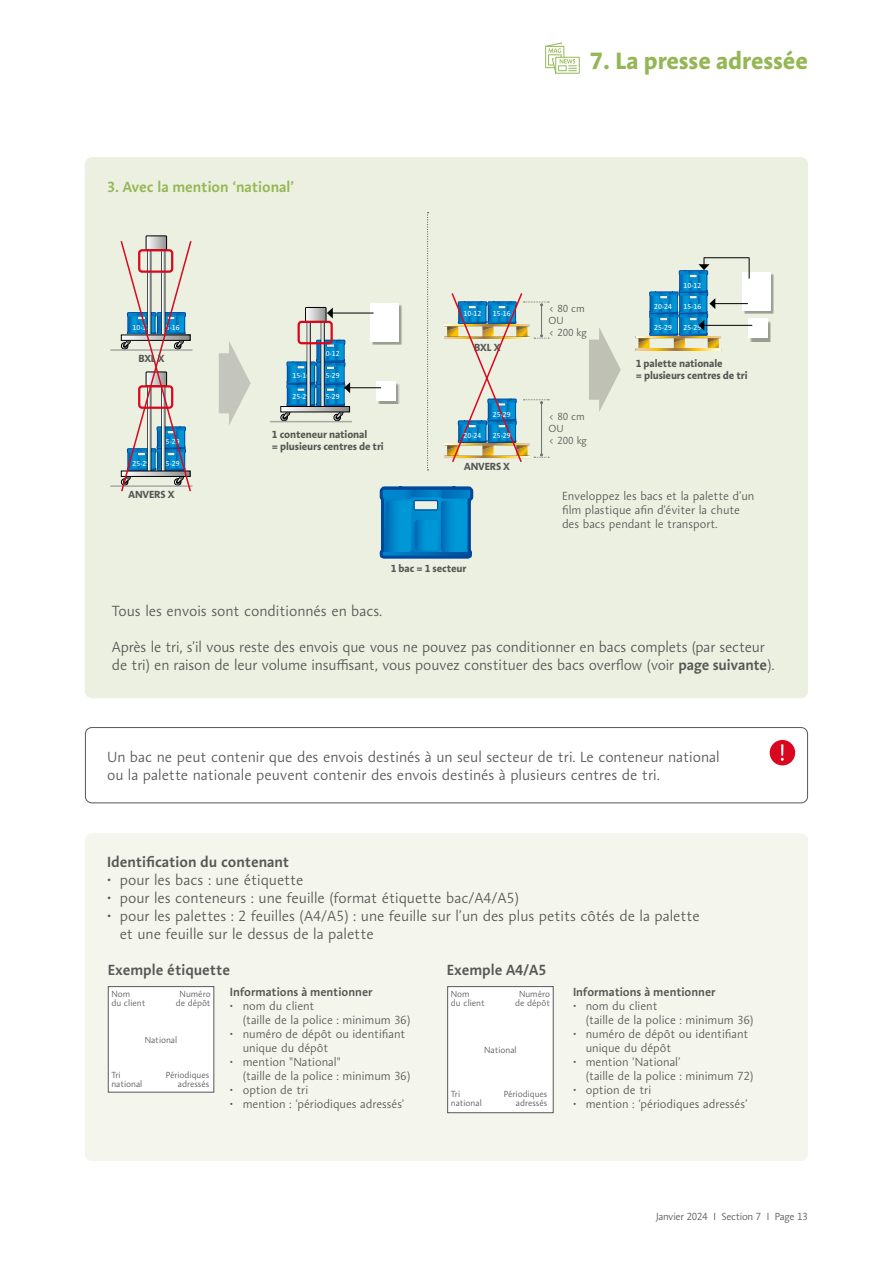
<style>
.page{position:relative;width:893px;height:1263px;background:#fff}
.page>*{position:absolute;margin:0;border:0;box-sizing:border-box;transform-origin:0 0}
.t1{font:700 24px "Aroma No 2 LT Pro";color:#94b754}
.t2{font:300 15px/18px "Aroma No 2 LT Pro";color:#575756}
.t3{font:600 15px "Aroma No 2 LT Pro";color:#575756}
.t4{font:600 15px "Aroma No 2 LT Pro";color:#94b754}
.t5{font:300 12px/14.1px "Aroma No 2 LT Pro";color:#575756}
.t6{font:600 12px "Aroma No 2 LT Pro";color:#575756}
.t7{font:700 10.5px/12px "Aroma No 2 LT Pro";letter-spacing:-.01em;color:#575756}
.t8{font:300 10.5px/12px "Aroma No 2 LT Pro";letter-spacing:-.025em;color:#575756}
.t9{font:300 9px/9px "Aroma No 2 LT Pro";color:#575756}
.t10{font:7.35px "Aroma No 2 LT Pro";color:#fff}
.s1{font-weight:600}
</style>
<div class="page">
<svg style="left:545px;top:43px;width:35px;height:31px"></svg>
<div style="left:85px;top:158px;width:722px;height:540px;background:#ecf0e0;border-radius:6px"></div>
<svg style="left:427px;top:212px;width:2px;height:258px"></svg>
<svg style="left:379px;top:486px;width:95px;height:73px;background:#1385c5"></svg>
<svg style="left:219px;top:341px;width:32px;height:84px"></svg>
<div style="left:372px;top:305px;width:31px;height:40px;background:#000;opacity:.35"></div>
<div style="left:370px;top:303px;width:29px;height:38px;background:#fff"></div>
<hr style="left:332px;top:313px;width:42px;height:1px;background:#000">
<div style="left:378px;top:383px;width:21px;height:21px;background:#000;opacity:.35"></div>
<div style="left:376px;top:381px;width:20px;height:19px;background:#fff"></div>
<hr style="left:349px;top:387px;width:32px;height:1px;background:#000">
<hr style="left:270px;top:421px;width:82px;height:1px;background:#a8a8a7">
<svg style="left:280px;top:307px;width:70px;height:114px"></svg>
<div style="left:305px;top:307px;width:21px;height:15px;border:1px solid #000"></div>
<div style="left:298px;top:321px;width:35px;height:23px;border:2px solid #d9081f;border-radius:3px"></div>
<hr style="left:110px;top:485px;width:82px;height:2px;background:#a8a8a7">
<hr style="left:110px;top:349px;width:82px;height:2px;background:#a8a8a7">
<div style="left:146px;top:235px;width:21px;height:15px;border:1px solid #000"></div>
<svg style="left:119px;top:236px;width:74px;height:256px"></svg>
<svg style="left:589px;top:328px;width:32px;height:84px"></svg>
<svg style="left:444px;top:293px;width:105px;height:169px"></svg>
<svg style="left:636px;top:349px;width:85px;height:1px"></svg>
<div style="left:743px;top:273px;width:31px;height:41px;background:#000;opacity:.35"></div>
<div style="left:742px;top:272px;width:28px;height:38px;background:#fff"></div>
<hr style="left:714px;top:303px;width:34px;height:1px;background:#000">
<hr style="left:704px;top:257px;width:45px;height:1px;background:#000">
<svg style="left:749px;top:258px;width:1px;height:21px"></svg>
<div style="left:750px;top:320px;width:21px;height:21px;background:#000;opacity:.35"></div>
<div style="left:748px;top:319px;width:19px;height:19px;background:#fff"></div>
<hr style="left:703px;top:325px;width:49px;height:1px;background:#000">
<svg style="left:636px;top:257px;width:85px;height:92px"></svg>
<div style="left:85px;top:727px;width:723px;height:76px;border:1px solid #575756;border-radius:6px"></div>
<div style="left:770px;top:740px;width:25px;height:25px;background:#d9081f;border-radius:50%"></div>
<svg style="left:781px;top:744px;width:3px;height:17px"></svg>
<div style="left:85px;top:834px;width:722px;height:326px;background:#f4f6ed;border-radius:6px"></div>
<div style="left:108px;top:986px;width:106px;height:106px;background:#fff;border:1px solid #575756"></div>
<div style="left:447px;top:986px;width:107px;height:127px;background:#fff;border:1px solid #575756"></div>
<h1 class="t1" style="left:590px;top:45px;width:219px">7. La presse adressée</h1>
<p class="t4" style="left:107px;top:177px;width:189px">3. Avec la mention ‘national’</p>
<p class="t10" style="left:133px;top:323px;width:19px">10-12</p>
<p class="t10" style="left:162px;top:323px;width:19px">15-16</p>
<p class="t7" style="left:138px;top:352px;width:28px">BXL X</p>
<p class="t10" style="left:162px;top:437px;width:19px">25-29</p>
<p class="t10" style="left:133px;top:458px;width:19px">25-29</p>
<p class="t10" style="left:162px;top:458px;width:19px">25-29</p>
<p class="t7" style="left:129px;top:488px;width:47px">ANVERS X</p>
<p class="t10" style="left:322px;top:349px;width:19px">10-12</p>
<p class="t10" style="left:293px;top:370px;width:19px">15-16</p>
<p class="t10" style="left:322px;top:370px;width:19px">15-29</p>
<p class="t10" style="left:293px;top:391px;width:19px">25-29</p>
<p class="t10" style="left:322px;top:391px;width:19px">25-29</p>
<p class="t7" style="left:272px;top:428px;width:113px">1 conteneur national<br>= plusieurs centres de tri</p>
<p class="t10" style="left:464px;top:309px;width:19px">10-12</p>
<p class="t10" style="left:493px;top:309px;width:19px">15-16</p>
<p class="t7" style="left:474px;top:341px;width:28px">BXL X</p>
<p class="t10" style="left:493px;top:409px;width:19px">25-29</p>
<p class="t10" style="left:464px;top:431px;width:19px">20-24</p>
<p class="t10" style="left:493px;top:431px;width:19px">25-29</p>
<p class="t7" style="left:464px;top:460px;width:47px">ANVERS X</p>
<p class="t7" style="left:391px;top:562px;width:77px">1 bac = 1 secteur</p>
<p class="t8" style="left:549px;top:302px;width:40px">&lt; 80 cm<br>OU<br>&lt; 200 kg</p>
<p class="t8" style="left:549px;top:410px;width:40px">&lt; 80 cm<br>OU<br>&lt; 200 kg</p>
<p class="t10" style="left:683px;top:281px;width:19px">10-12</p>
<p class="t10" style="left:654px;top:302px;width:19px">20-24</p>
<p class="t10" style="left:683px;top:302px;width:19px">15-16</p>
<p class="t10" style="left:654px;top:323px;width:19px">25-29</p>
<p class="t10" style="left:683px;top:323px;width:19px">25-29</p>
<p class="t7" style="left:636px;top:357px;width:113px">1 palette nationale<br>= plusieurs centres de tri</p>
<p class="t5" style="left:562px;top:489px;width:194px">Enveloppez les bacs et la palette d’un film plastique afin d’éviter la chute des bacs pendant le transport.</p>
<p class="t2" style="left:112px;top:602px;width:272px">Tous les envois sont conditionnés en bacs.</p>
<p class="t2" style="left:112px;top:638px;width:664px">Après le tri, s’il vous reste des envois que vous ne pouvez pas conditionner en bacs complets (par secteur de tri) en raison de leur volume insuffisant, vous pouvez constituer des bacs overflow (voir <span class="s1">page suivante</span>).</p>
<p class="t2" style="left:107px;top:748px;width:614px">Un bac ne peut contenir que des envois destinés à un seul secteur de tri. Le conteneur national ou la palette nationale peuvent contenir des envois destinés à plusieurs centres de tri.</p>
<p class="t3" style="left:107px;top:852px;width:184px">Identification du contenant</p>
<p class="t2" style="left:107px;top:870px;width:198px">• pour les bacs : une étiquette</p>
<p class="t2" style="left:107px;top:888px;width:414px">• pour les conteneurs : une feuille (format étiquette bac/A4/A5)</p>
<p class="t2" style="left:120px;top:906px;width:582px;text-indent:-13px">• pour les palettes : 2 feuilles (A4/A5) : une feuille sur l’un des plus petits côtés de la palette et une feuille sur le dessus de la palette</p>
<p class="t3" style="left:108px;top:959px;width:124px">Exemple étiquette</p>
<p class="t3" style="left:447px;top:959px;width:101px">Exemple A4/A5</p>
<p class="t9" style="left:111px;top:989px;width:20px">Nom</p>
<p class="t9" style="left:180px;top:989px;width:33px">Numéro</p>
<p class="t9" style="left:111px;top:998px;width:35px">du client</p>
<p class="t9" style="left:176px;top:998px;width:36px">de dépôt</p>
<p class="t6" style="left:230px;top:984px;width:144px">Informations à mentionner</p>
<p class="t5" style="left:243px;top:998px;width:169px;text-indent:-13px">• nom du client<br>(taille de la police : minimum 36)</p>
<p class="t5" style="left:243px;top:1027px;width:164px;text-indent:-13px">• numéro de dépôt ou identifiant unique du dépôt</p>
<p class="t5" style="left:243px;top:1055px;width:169px;text-indent:-13px">• mention "National"<br>(taille de la police : minimum 36)</p>
<p class="t5" style="left:230px;top:1083px;width:80px">• option de tri</p>
<p class="t5" style="left:230px;top:1097px;width:176px">• mention : ‘périodiques adressés’</p>
<p class="t9" style="left:451px;top:989px;width:20px">Nom</p>
<p class="t9" style="left:519px;top:989px;width:33px">Numéro</p>
<p class="t9" style="left:451px;top:998px;width:35px">du client</p>
<p class="t9" style="left:515px;top:998px;width:36px">de dépôt</p>
<p class="t9" style="left:145px;top:1035px;width:34px">National</p>
<p class="t9" style="left:166px;top:1070px;width:45px;text-align:right">Périodiques adressés</p>
<p class="t9" style="left:484px;top:1046px;width:34px">National</p>
<p class="t9" style="left:504px;top:1089px;width:45px;text-align:right">Périodiques adressés</p>
<p class="t9" style="left:111px;top:1070px;width:32px">Tri national</p>
<p class="t9" style="left:451px;top:1090px;width:32px">Tri national</p>
<p class="t6" style="left:573px;top:984px;width:144px">Informations à mentionner</p>
<p class="t5" style="left:586px;top:998px;width:169px;text-indent:-13px">• nom du client<br>(taille de la police : minimum 36)</p>
<p class="t5" style="left:586px;top:1027px;width:164px;text-indent:-13px">• numéro de dépôt ou identifiant unique du dépôt</p>
<p class="t5" style="left:586px;top:1055px;width:169px;text-indent:-13px">• mention ‘National’<br>(taille de la police : minimum 72)</p>
<p class="t5" style="left:573px;top:1083px;width:80px">• option de tri</p>
<p class="t5" style="left:573px;top:1097px;width:176px">• mention : ‘périodiques adressés’</p>
<p class="t8" style="left:656px;top:1211px;width:153px">Janvier 2024 I Section 7 I Page 13</p>
</div>
